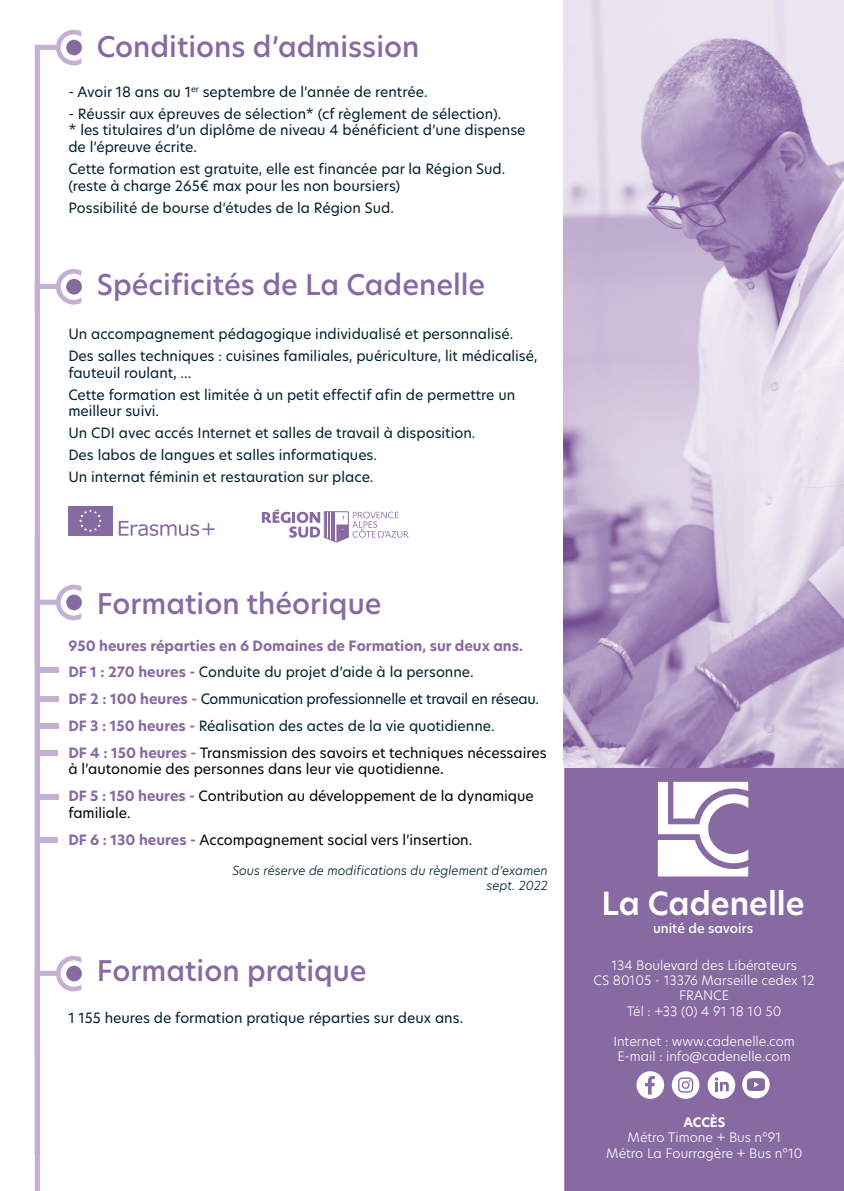
<style>
.page{position:relative;width:844px;height:1191px;background:#fff}
.page>*{position:absolute;margin:0;border:0;box-sizing:border-box;transform-origin:0 0}
.t1{font:600 31.32px "Hero New";color:#fff}
.t2{font:500 28px "Hero New";color:#876aa2}
.t3{font:14px/16.8px "Hero New";color:#00202d}
.t4{font:14px/16.8px "Hero New";color:#000}
.t5{font:14px "Hero New";letter-spacing:-.02em;color:#00202d}
.t6{font:700 14px "Hero New";color:#876aa2}
.t7{font:300 12.78px "Hero New";color:#fff}
.t8{font:500 12.78px "Hero New";color:#fff}
.t9{font:700 12.78px "Hero New";letter-spacing:-.005em;color:#fff}
.t10{font:italic 300 12.25px/14.7px "Hero New";color:#00202d;text-align:right}
.s1{font-weight:700;color:#876aa2}
.s2{font-weight:500;color:#00202d}
</style>
<div class="page">
<div style="left:564px;top:768px;width:279px;height:423px;background:#876aa2"></div>
<img style="left:563px;top:0;width:280px;height:768px">
<svg style="left:657px;top:782px;width:91px;height:94px"></svg>
<svg style="left:119px;top:521px;width:96px;height:15px"></svg>
<div style="left:68px;top:506px;width:45px;height:29px;background:#876aa2"></div>
<svg style="left:262px;top:509px;width:146px;height:33px"></svg>
<div style="left:671px;top:1071px;width:28px;height:27px;background:#fff;border-radius:14px"></div>
<svg style="left:678px;top:1077px;width:15px;height:15px"></svg>
<svg style="left:707px;top:1071px;width:28px;height:27px"></svg>
<svg style="left:714px;top:1077px;width:1px;height:14px"></svg>
<div style="left:636px;top:1071px;width:28px;height:27px;background:#fff;border-radius:14px"></div>
<svg style="left:645px;top:1076px;width:9px;height:18px"></svg>
<div style="left:715px;top:1055px;width:64px;height:64px;background:#231f20;opacity:.1"></div>
<svg style="left:742px;top:1070px;width:27px;height:28px"></svg>
<svg style="left:35px;top:30px;width:67px;height:1161px"></svg>
<div style="left:40px;top:794px;width:18px;height:5px;background:#c5b0d4"></div>
<div style="left:40px;top:668px;width:18px;height:5px;background:#c5b0d4"></div>
<div style="left:40px;top:696px;width:18px;height:5px;background:#c5b0d4"></div>
<div style="left:40px;top:723px;width:18px;height:5px;background:#c5b0d4"></div>
<div style="left:39px;top:750px;width:19px;height:5px;background:#c5b0d4"></div>
<div style="left:39px;top:837px;width:19px;height:5px;background:#c5b0d4"></div>
<p class="t2" style="left:97px;top:28px;width:324px">Conditions d’admission</p>
<p class="t3" style="left:68px;top:83px;width:360px">- Avoir 18 ans au 1<sup>er</sup> septembre de l’année de rentrée.</p>
<p class="t3" style="left:68px;top:105px;width:434px">- Réussir aux épreuves de sélection* (cf règlement de sélection).</p>
<p class="t3" style="left:68px;top:122px;width:458px">* les titulaires d’un diplôme de niveau 4 bénéficient d’une dispense de l’épreuve écrite.</p>
<p class="t3" style="left:68px;top:160px;width:438px">Cette formation est gratuite, elle est financée par la Région Sud. (reste à charge 265€ max pour les non boursiers)</p>
<p class="t3" style="left:68px;top:199px;width:327px">Possibilité de bourse d’études de la Région Sud.</p>
<p class="t2" style="left:97px;top:265px;width:390px">Spécificités de La Cadenelle</p>
<p class="t3" style="left:68px;top:325px;width:446px">Un accompagnement pédagogique individualisé et personnalisé.</p>
<p class="t3" style="left:68px;top:347px;width:470px">Des salles techniques : cuisines familiales, puériculture, lit médicalisé, fauteuil roulant, ...</p>
<p class="t3" style="left:68px;top:386px;width:448px">Cette formation est limitée à un petit effectif afin de permettre un meilleur suivi.</p>
<p class="t3" style="left:68px;top:424px;width:408px">Un CDI avec accés Internet et salles de travail à disposition.</p>
<p class="t3" style="left:68px;top:446px;width:310px">Des labos de langues et salles informatiques.</p>
<p class="t3" style="left:68px;top:468px;width:306px">Un internat féminin et restauration sur place.</p>
<p class="t2" style="left:97px;top:585px;width:286px">Formation théorique</p>
<p class="t6" style="left:68px;top:636px;width:456px">950 heures réparties en 6 Domaines de Formation, sur deux ans.</p>
<p class="t3" style="left:68px;top:663px;width:407px"><span class="s1">DF 1 : 270 heures -</span> Conduite du projet d’aide à la personne.</p>
<p class="t5" style="left:68px;top:689px;width:472px"><span class="s1">DF 2 : 100 heures -</span> Communication professionnelle et travail en réseau.</p>
<p class="t3" style="left:68px;top:717px;width:427px"><span class="s1">DF 3 : 150 heures -</span> Réalisation des actes de la vie quotidienne.</p>
<p class="t4" style="left:68px;top:744px;width:479px"><span class="s1">DF 4 : 150 heures -</span> Transmission des savoirs et techniques nécessaires à l’autonomie des personnes dans leur vie quotidienne<span class="s2">.</span></p>
<p class="t4" style="left:68px;top:787px;width:467px"><span class="s1">DF 5 : 150 heures -</span> Contribution au développement de la dynamique familiale.</p>
<p class="t4" style="left:68px;top:831px;width:405px"><span class="s1">DF 6 : 130 heures -</span> Accompagnement social vers l’insertion.</p>
<p class="t10" style="left:232px;top:863px;width:317px">Sous réserve de modifications du règlement d’examen sept. 2022</p>
<p class="t2" style="left:97px;top:951px;width:271px">Formation pratique</p>
<p class="t3" style="left:68px;top:1009px;width:396px">1 155 heures de formation pratique réparties sur deux ans.</p>
<p class="t1" style="left:601px;top:882px;width:205px">La Cadenelle</p>
<p class="t8" style="left:653px;top:919px;width:101px">unité de savoirs</p>
<p class="t7" style="left:611px;top:956px;width:187px">134 Boulevard des Libérateurs</p>
<p class="t7" style="left:593px;top:971px;width:222px">CS 80105 - 13376 Marseille cedex 12</p>
<p class="t7" style="left:679px;top:987px;width:51px">FRANCE</p>
<p class="t7" style="left:626px;top:1002px;width:156px">Tél : +33 (0) 4 91 18 10 50</p>
<p class="t7" style="left:613px;top:1032px;width:183px">Internet : www.cadenelle.com</p>
<p class="t7" style="left:617px;top:1047px;width:174px">E-mail : info@cadenelle.com</p>
<p class="t9" style="left:683px;top:1113px;width:43px">ACCÈS</p>
<p class="t7" style="left:627px;top:1128px;width:155px">Métro Timone + Bus n°91</p>
<p class="t7" style="left:606px;top:1144px;width:198px">Métro La Fourragère + Bus n°10</p>
</div>
